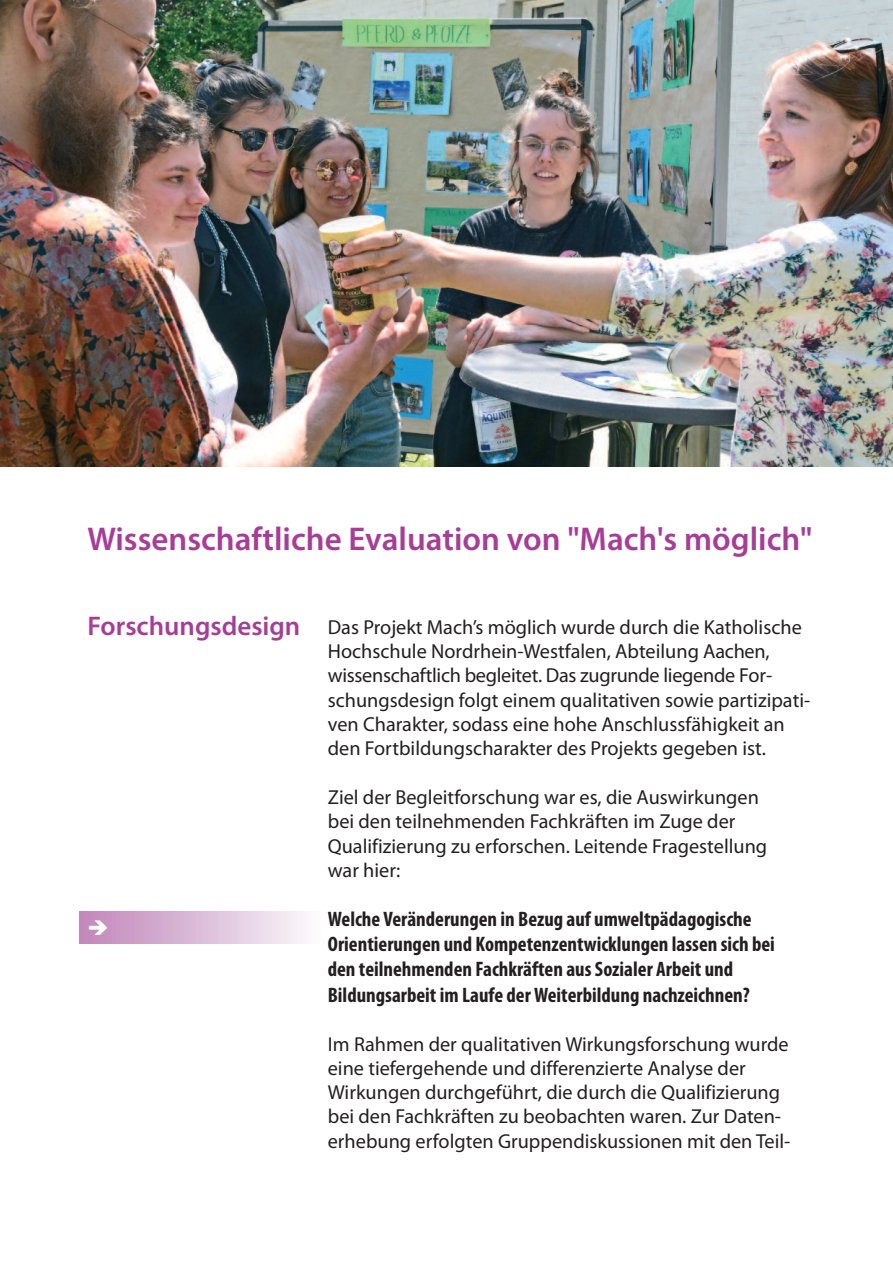
<style>
.page{position:relative;width:893px;height:1263px;background:#fff}
.page>*{position:absolute;margin:0;border:0;box-sizing:border-box;transform-origin:0 0}
.t1{font:600 33px "Myriad Pro";color:#a73d96}
.t2{font:600 27px "Myriad Pro";color:#a73d96}
.t3{font:700 condensed 21px/25.2px "Myriad Pro";color:#231f20}
.t4{font:20.25px/24.3px "Myriad Pro";color:#231f20}
</style>
<div class="page">
<img style="left:0;top:0;width:893px;height:466px">
<svg style="left:89px;top:920px;width:18px;height:15px"></svg>
<h1 class="t1" style="left:88px;top:527px;width:726px">Wissenschaftliche Evaluation von "Mach's möglich"</h1>
<h2 class="t2" style="left:88px;top:616px;width:214px">Forschungsdesign</h2>
<p class="t4" style="left:328px;top:616px;width:484px">Das Projekt Mach’s möglich wurde durch die Katholische Hochschule Nordrhein-Westfalen, Abteilung Aachen, wissenschaftlich begleitet. Das zugrunde liegende For&shy;schungsdesign folgt einem qualitativen sowie partizipati&shy;ven Charakter, sodass eine hohe Anschlussfähigkeit an den Fortbildungscharakter des Projekts gegeben ist.</p>
<p class="t4" style="left:328px;top:787px;width:441px">Ziel der Begleitforschung war es, die Auswirkungen bei den teilnehmenden Fachkräften im Zuge der Qualifizierung zu erforschen. Leitende Fragestellung war hier:</p>
<p class="t3" style="left:328px;top:908px;width:449px">Welche Veränderungen in Bezug auf umweltpädagogische Orientierungen und Kompetenzentwicklungen lassen sich bei den teilnehmenden Fachkräften aus Sozialer Arbeit und Bildungsarbeit im Laufe derWeiterbildung nachzeichnen?</p>
<p class="t4" style="left:328px;top:1033px;width:464px">Im Rahmen der qualitativen Wirkungsforschung wurde eine tiefergehende und differenzierte Analyse der Wirkungen durchgeführt, die durch die Qualifizierung bei den Fachkräften zu beobachten waren. Zur Daten&shy;erhebung erfolgten Gruppendiskussionen mit den Teil-</p>
</div>
